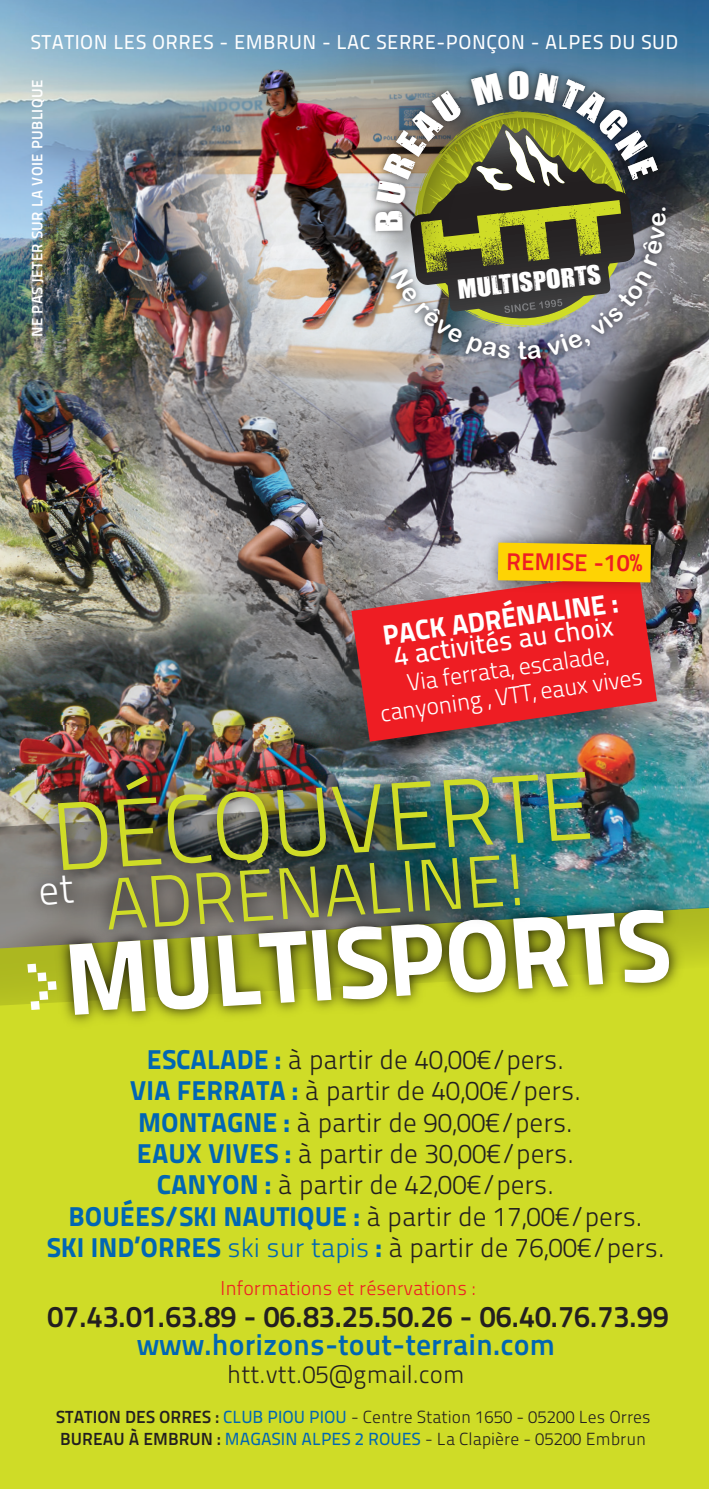
<style>
.page{position:relative;width:709px;height:1489px;background:#fff}
.page>*{position:absolute;margin:0;border:0;box-sizing:border-box;transform-origin:0 0}
.t1{font:102px "Titillium Maps 26 L 999 wt";color:#fff}
.t2{font:96px "Titillium Maps 26 L 250 wt";color:#cfdc27}
.t3{font:72.75px "Titillium Maps 26 L 250 wt";color:#cfdc27}
.t4{font:30px "Titillium Maps 26 L 750 wt";color:#231f20}
.t5{font:30px "Titillium Maps 26 L 750 wt";color:#0166b3}
.t6{font:27.75px "Titillium Maps 26 L 500 wt";color:#fff}
.t7{font:27.75px "Titillium Maps 26 L 999 wt";color:#fff}
.t8{font:27.25px/31.5px "Titillium Maps 26 L 250 wt";color:#231f20;text-align:center}
.t9{font:25px "Titillium Maps 26 L 250 wt";color:#231f20}
.t10{font:24.75px "Arial Rounded MT Bold";color:#fff}
.t11{font:24.25px "Impacted";color:#fff;scale:1.09 1}
.t12{font:24.25px "Titillium Maps 26 L 750 wt";color:#ee1d23}
.t13{font:24px/26.8px "Titillium Maps 26 L 250 wt";color:#fff;text-align:center}
.t14{font:20px "Titillium Maps 26 L 500 wt";letter-spacing:.025em;color:#fff}
.t15{font:20px "Titillium Maps 26 L 250 wt";color:#ee1d23}
.t16{font:17.5px/22.5px "Titillium Maps 26 L 250 wt";color:#231f20}
.t17{font:15px "Titillium Maps 26 L 750 wt";letter-spacing:.025em;color:#fff}
.s1{font-family:"Titillium Maps 26 L 999 wt";color:#0166b3}
.s2{color:#0166b3}
.s3{font-family:"Titillium Maps 26 L 750 wt"}
.s4{font-family:"Titillium Maps 26 L 500 wt";color:#0166b3}
</style>
<div class="page">
<img style="left:0;top:0;width:709px;height:902px">
<img style="left:0;top:18px;width:641px;height:502px">
<div style="left:0;top:1006px;width:709px;height:482px;background:#cfdc27"></div>
<svg style="left:0;top:902px;width:709px;height:104px;background:#aeba38"></svg>
<svg style="left:27px;top:973px;width:15px;height:36px"></svg>
<img style="left:42px;top:875px;width:652px;height:190px">
<img style="left:13px;top:725px;width:609px;height:248px">
<img style="left:346px;top:390px;width:363px;height:35px">
<img style="left:336px;top:33px;width:373px;height:357px">
<img style="left:366px;top:346px;width:310px;height:24px">
<img style="left:346px;top:42px;width:330px;height:304px">
<img style="left:344px;top:521px;width:357px;height:256px">
<svg style="left:351px;top:570px;width:306px;height:171px;background:#cf353a"></svg>
<img style="left:482px;top:526px;width:185px;height:72px">
<svg style="left:498px;top:542px;width:153px;height:40px;background:#f4ca09"></svg>
<svg style="left:40px;top:875px;width:34px;height:29px"></svg>
<img style="left:375px;top:71px;width:291px;height:288px">
<p class="t14" style="left:30px;top:27px;width:649px">STATION LES ORRES - EMBRUN - LAC SERRE-PONÇON - ALPES DU SUD</p>
<p class="t17" style="left:26px;top:337px;width:259px;rotate:-90deg">NE PAS JETER SUR LA VOIE PUBLIQUE</p>
<p class="t11" style="left:456px;top:270px;width:134px;rotate:-6deg">MULTISPORTS</p>
<p class="t10" style="left:518px;top:335px;width:10px">t</p>
<p class="t12" style="left:506px;top:542px;width:138px;rotate:1deg">REMISE -10%</p>
<p class="t7" style="left:380px;top:613px;width:239px;rotate:-8deg">PACK ADRÉNALINE :</p>
<p class="t6" style="left:391px;top:635px;width:223px;rotate:-8deg">4 activités au choix</p>
<p class="t13" style="left:374px;top:672px;width:266px;rotate:-8deg">Via ferrata, escalade, canyoning , VTT, eaux vives</p>
<h2 class="t2" style="left:48px;top:765px;width:544px;rotate:-3deg">DÉCOUVERTE</h2>
<h3 class="t3" style="left:102px;top:849px;width:425px;rotate:-3deg">ADRÉNALINE!</h3>
<h1 class="t1" style="left:61px;top:897px;width:607px;rotate:-3deg">MULTISPORTS</h1>
<p class="t8" style="left:46px;top:1041px;width:620px"><span class="s1">ESCALADE :</span> à partir de 40,00€/pers.<br><span class="s1">VIA FERRATA :</span> à partir de 40,00€/pers.<br><span class="s1">MONTAGNE :</span> à partir de 90,00€/pers.<br><span class="s1">EAUX VIVES :</span> à partir de 30,00€/pers.<br><span class="s1">CANYON :</span> à partir de 42,00€/pers.<br><span class="s1">BOUÉES/SKI NAUTIQUE :</span> à partir de 17,00€/pers.<br><span class="s1">SKI IND’ORRES</span> <span class="s2">ski sur tapis</span> <span class="s1">:</span> à partir de 76,00€/pers.</p>
<p class="t15" style="left:220px;top:1272px;width:256px">Informations et réservations :</p>
<p class="t4" style="left:48px;top:1293px;width:622px">07.43.01.63.89 - 06.83.25.50.26 - 06.40.76.73.99</p>
<p class="t5" style="left:137px;top:1321px;width:420px">www.horizons-tout-terrain.com</p>
<p class="t9" style="left:227px;top:1355px;width:239px">htt.vtt.05@gmail.com</p>
<p class="t16" style="left:56px;top:1404px;width:596px"><span class="s3">STATION DES ORRES :</span> <span class="s4">CLUB PIOU PIOU</span> - Centre Station 1650 - 05200 Les Orres<br><span class="s3">BUREAU À EMBRUN :</span> <span class="s4">MAGASIN ALPES 2 ROUES</span> - La Clapière - 05200 Embrun</p>
</div>
